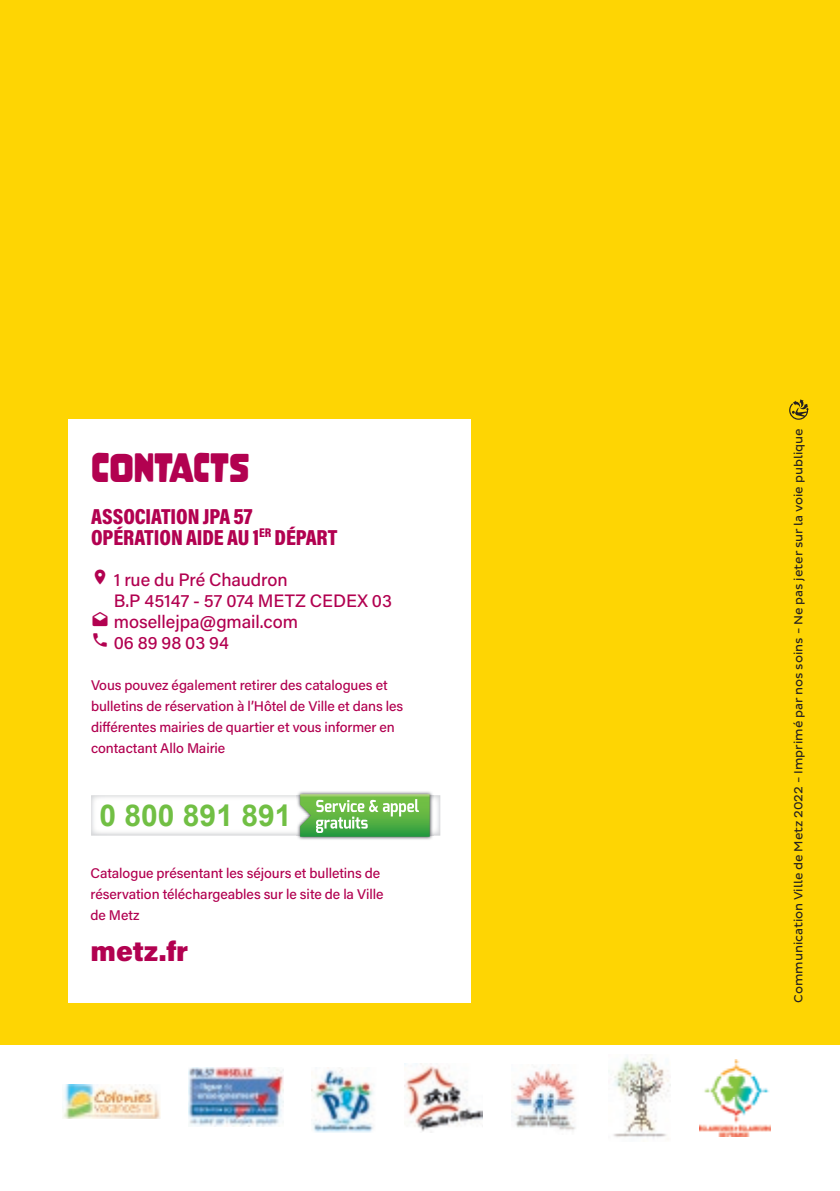
<style>
.page{position:relative;width:840px;height:1191px;background:#fff}
.page>*{position:absolute;margin:0;border:0;box-sizing:border-box;transform-origin:0 0}
.t1{font:36px "Nove";letter-spacing:-.005em;color:#b20150}
.t2{font:700 30px "Arial";color:#71bf44}
.t3{font:900 28px "Acumin Pro";letter-spacing:-.005em;color:#b20150}
.t4{font:900 22px/20.8px "Acumin Pro Cond";letter-spacing:-.005em;color:#b20150}
.t5{font:500 18px/20.8px "Acumin Pro";letter-spacing:-.005em;color:#b20150}
.t6{font:500 14px/20.8px "Acumin Pro";letter-spacing:-.005em;color:#b20150}
.t7{font:12px "Pluto Sans";color:#231f20}
</style>
<div class="page">
<div style="left:0;top:0;width:839px;height:1044px;background:#fed503"></div>
<div style="left:68px;top:419px;width:402px;height:584px;background:#fff"></div>
<svg style="left:789px;top:399px;width:19px;height:21px"></svg>
<img style="left:91px;top:795px;width:349px;height:40px">
<img style="left:297px;top:791px;width:136px;height:49px">
<img style="left:296px;top:795px;width:137px;height:40px">
<svg style="left:300px;top:794px;width:129px;height:42px;background:#77bf65"></svg>
<img style="left:188px;top:1068px;width:95px;height:59px">
<img style="left:608px;top:1054px;width:62px;height:84px">
<img style="left:511px;top:1064px;width:65px;height:67px">
<img style="left:699px;top:1059px;width:71px;height:77px">
<img style="left:62px;top:1084px;width:98px;height:34px">
<img style="left:405px;top:1063px;width:77px;height:69px">
<img style="left:311px;top:1069px;width:63px;height:63px">
<h1 class="t1" style="left:91px;top:447px;width:160px">CONTACTS</h1>
<h3 class="t4" style="left:91px;top:505px;width:248px">ASSOCIATION JPA 57<br>OPÉRATION AIDE AU 1<sup>ER</sup> DÉPART</h3>
<p class="t5" style="left:114px;top:569px;width:279px">1 rue du Pré Chaudron<br>B.P 45147 - 57 074 METZ CEDEX 03 mosellejpa@gmail.com<br>06 89 98 03 94</p>
<p class="t6" style="left:91px;top:674px;width:313px">Vous pouvez également retirer des catalogues et bulletins de réservation à l’Hôtel de Ville et dans les différentes mairies de quartier et vous informer en contactant Allo Mairie</p>
<h2 class="t2" style="left:99px;top:795px;width:193px">0 800 891 891</h2>
<p class="t6" style="left:90px;top:862px;width:294px">Catalogue présentant les séjours et bulletins de réservation téléchargeables sur le site de la Ville de Metz</p>
<h3 class="t3" style="left:90px;top:931px;width:99px">metz.fr</h3>
<p class="t7" style="left:791px;top:1003px;width:576px;rotate:-90deg">Communication Ville de Metz 2022 - Imprimé par nos soins - Ne pas jeter sur la voie publique</p>
</div>
